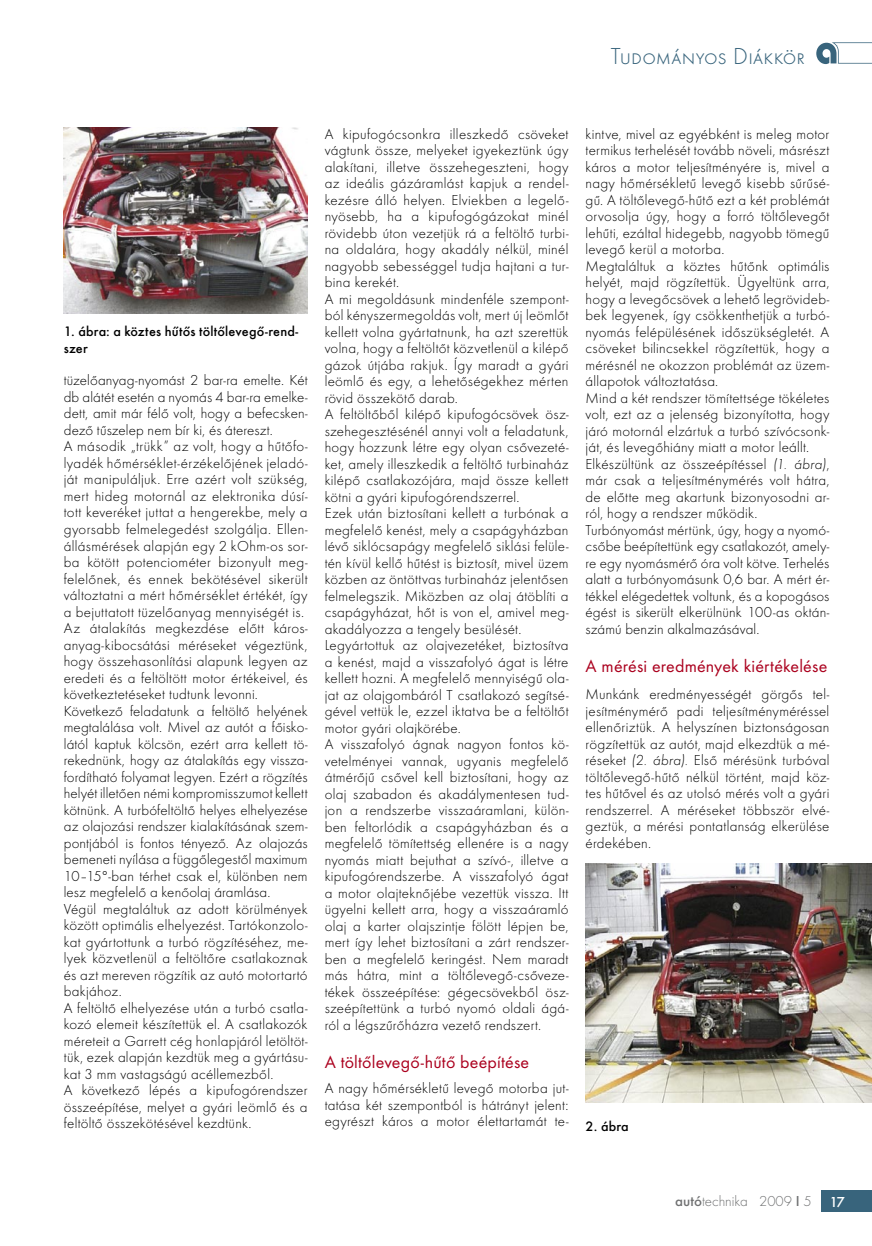
<style>
.page{position:relative;width:872px;height:1246px;background:#fff}
.page>*{position:absolute;margin:0;border:0;box-sizing:border-box;transform-origin:0 0}
.fülcim{font:300 24px "Futura TOT";color:#38647c}
.alcim{font:18px "Futura TOT Boo";letter-spacing:.01em;color:#ab011e}
.szöveg{font:300 15px/16.5px "Futura TOT";letter-spacing:.015em;color:#000;text-align:justify}
.t1{font:300 15px "Futura TOT";color:#707172}
.t2{font:500 15px "Futura TOT";color:#fff}
.kepalairas{font:500 14.25px/17.1px "Futura TOT";letter-spacing:.015em;color:#000}
.s1{font-style:italic}
.s2{font-weight:500}
</style>
<div class="page">
<div style="left:821px;top:1191px;width:51px;height:21px;background:#38647c"></div>
<svg style="left:816px;top:42px;width:56px;height:22px"></svg>
<img style="left:64px;top:128px;width:244px;height:185px">
<img style="left:585px;top:863px;width:287px;height:239px">
<p class="fülcim" style="left:610px;top:42px;width:196px">Tudományos Diákkör</p>
<p class="kepalairas" style="left:64px;top:323px;width:236px">1. ábra: a köztes hűtős töltőlevegő-rend&shy;szer</p>
<p class="szöveg" style="left:64px;top:372px;width:245px">tüzelőanyag-nyomást 2 bar-ra emelte. Két db alátét esetén a nyomás 4 bar-ra emelke&shy;dett, amit már félő volt, hogy a befecsken&shy;dező tűszelep nem bír ki, és átereszt.</p>
<p class="szöveg" style="left:64px;top:438px;width:245px">A második „trükk” az volt, hogy a hűtőfo&shy;lyadék hőmérséklet-érzékelőjének jeladó&shy;ját manipuláljuk. Erre azért volt szükség, mert hideg motornál az elektronika dúsí&shy;tott keveréket juttat a hengerekbe, mely a gyorsabb felmelegedést szolgálja. Ellen&shy;állásmérések alapján egy 2 kOhm-os sor&shy;ba kötött potenciométer bizonyult meg&shy;felelőnek, és ennek bekötésével sikerült változtatni a mért hőmérséklet értékét, így a bejuttatott tüzelőanyag mennyiségét is.</p>
<p class="szöveg" style="left:64px;top:620px;width:245px">Az átalakítás megkezdése előtt káros&shy;anyag-kibocsátási méréseket végeztünk, hogy összehasonlítási alapunk legyen az eredeti és a feltöltött motor értékeivel, és következtetéseket tudtunk levonni.</p>
<p class="szöveg" style="left:64px;top:702px;width:245px">Következő feladatunk a feltöltő helyének megtalálása volt. Mivel az autót a főisko&shy;lától kaptuk kölcsön, ezért arra kellett tö&shy;rekednünk, hogy az átalakítás egy vissza&shy;fordítható folyamat legyen. Ezért a rögzítés helyét illetően némi kompromisszumot kellett kötnünk. A turbófeltöltő helyes elhelyezése az olajozási rendszer kialakításának szem&shy;pontjából is fontos tényező. Az olajozás bemeneti nyílása a függőlegestől maximum 10–15°-ban térhet csak el, különben nem lesz megfelelő a kenőolaj áramlása.</p>
<p class="szöveg" style="left:64px;top:900px;width:245px">Végül megtaláltuk az adott körülmények között optimális elhelyezést. Tartókonzolo&shy;kat gyártottunk a turbó rögzítéséhez, me&shy;lyek közvetlenül a feltöltőre csatlakoznak és azt mereven rögzítik az autó motortartó bakjához.</p>
<p class="szöveg" style="left:64px;top:999px;width:245px">A feltöltő elhelyezése után a turbó csatla&shy;kozó elemeit készítettük el. A csatlakozók méreteit a Garrett cég honlapjáról letöltöt&shy;tük, ezek alapján kezdtük meg a gyártásu&shy;kat 3 mm vastagságú acéllemezből.</p>
<p class="szöveg" style="left:64px;top:1082px;width:245px">A következő lépés a kipufogórendszer összeépítése, melyet a gyári leömlő és a feltöltő összekötésével kezdtünk.</p>
<p class="szöveg" style="left:325px;top:126px;width:245px">A kipufogócsonkra illeszkedő csöveket vágtunk össze, melyeket igyekeztünk úgy alakítani, illetve összehegeszteni, hogy az ideális gázáramlást kapjuk a rendel&shy;kezésre álló helyen. Elviekben a legelő&shy;nyösebb, ha a kipufogógázokat minél rövidebb úton vezetjük rá a feltöltő turbi&shy;na oldalára, hogy akadály nélkül, minél nagyobb sebességgel tudja hajtani a tur&shy;bina kerekét.</p>
<p class="szöveg" style="left:325px;top:291px;width:245px">A mi megoldásunk mindenféle szempont&shy;ból kényszermegoldás volt, mert új leömlőt kellett volna gyártatnunk, ha azt szerettük volna, hogy a feltöltőt közvetlenül a kilépő gázok útjába rakjuk. Így maradt a gyári leömlő és egy, a lehetőségekhez mérten rövid összekötő darab.</p>
<p class="szöveg" style="left:325px;top:406px;width:245px">A feltöltőből kilépő kipufogócsövek ös - szehegesztésénél annyi volt a feladatunk, hogy hozzunk létre egy olyan csővezeté&shy;ket, amely illeszkedik a feltöltő turbinaház kilépő csatlakozójára, majd össze kellett kötni a gyári kipufogórendszerrel.</p>
<p class="szöveg" style="left:325px;top:505px;width:245px">Ezek után biztosítani kellett a turbónak a megfelelő kenést, mely a csapágyházban lévő siklócsapágy megfelelő siklási felüle&shy;tén kívül kellő hűtést is biztosít, mivel üzem közben az öntöttvas turbinaház jelentősen felmelegszik. Miközben az olaj átöblíti a csapágyházat, hőt is von el, amivel meg&shy;akadályozza a tengely besülését.</p>
<p class="szöveg" style="left:325px;top:637px;width:245px">Legyártottuk az olajvezetéket, biztosítva a kenést, majd a visszafolyó ágat is létre kellett hozni. A megfelelő mennyiségű ola&shy;jat az olajgombáról T csatlakozó segítsé&shy;gével vettük le, ezzel iktatva be a feltöltőt motor gyári olajkörébe.</p>
<p class="szöveg" style="left:325px;top:736px;width:245px">A visszafolyó ágnak nagyon fontos kö&shy;vetelményei vannak, ugyanis megfelelő átmérőjű csővel kell biztosítani, hogy az olaj szabadon és akadálymentesen tud&shy;jon a rendszerbe visszaáramlani, külön&shy;ben feltorlódik a csapágyházban és a megfelelő tömítettség ellenére is a nagy nyomás miatt bejuthat a szívó-, illetve a kipufogórendszerbe. A visszafolyó ágat a motor olajteknőjébe vezettük vissza. Itt ügyelni kellett arra, hogy a visszaáramló olaj a karter olajszintje fölött lépjen be, mert így lehet biztosítani a zárt rendszer&shy;ben a megfelelő keringést. Nem maradt más hátra, mint a töltőlevegő-csőveze&shy;tékek összeépítése: gégecsövekből ös - szeépítettünk a turbó nyomó oldali ágá&shy;ról a légszűrőházra vezető rendszert.</p>
<p class="alcim" style="left:325px;top:1051px;width:206px">A töltőlevegő-hűtő beépítése</p>
<p class="szöveg" style="left:325px;top:1080px;width:245px">A nagy hőmérsékletű levegő motorba jut&shy;tatása két szempontból is hátrányt jelent: egyrészt káros a motor élettartamát te-</p>
<p class="szöveg" style="left:585px;top:126px;width:245px">kintve, mivel az egyébként is meleg motor termikus terhelését tovább növeli, másrészt káros a motor teljesítményére is, mivel a nagy hőmérsékletű levegő kisebb sűrűsé&shy;gű. A töltőlevegő-hűtő ezt a két problémát orvosolja úgy, hogy a forró töltőlevegőt lehűti, ezáltal hidegebb, nagyobb tömegű levegő kerül a motorba.</p>
<p class="szöveg" style="left:585px;top:258px;width:245px">Megtaláltuk a köztes hűtőnk optimális helyét, majd rögzítettük. Ügyeltünk arra, hogy a levegőcsövek a lehető legrövideb&shy;bek legyenek, így csökkenthetjük a turbó&shy;nyomás felépülésének időszükségletét. A csöveket bilincsekkel rögzítettük, hogy a mérésnél ne okozzon problémát az üzem&shy;állapotok változtatása.</p>
<p class="szöveg" style="left:585px;top:390px;width:245px">Mind a két rendszer tömítettsége tökéletes volt, ezt az a jelenség bizonyította, hogy járó motornál elzártuk a turbó szívócsonk&shy;ját, és levegőhiány miatt a motor leállt.</p>
<p class="szöveg" style="left:585px;top:456px;width:245px">Elkészültünk az összeépítéssel <span class="s1">(1. ábra)</span>, már csak a teljesítménymérés volt hátra, de előtte meg akartunk bizonyosodni ar&shy;ról, hogy a rendszer működik.</p>
<p class="szöveg" style="left:585px;top:522px;width:245px">Turbónyomást mértünk, úgy, hogy a nyomó&shy;csőbe beépítettünk egy csatlakozót, amely&shy;re egy nyomásmérő óra volt kötve. Terhelés alatt a turbónyomásunk 0,6 bar. A mért ér&shy;tékkel elégedettek voltunk, és a kopogásos égést is sikerült elkerülnünk 100-as oktán&shy;számú benzin alkalmazásával.</p>
<p class="alcim" style="left:585px;top:655px;width:243px">A mérési eredmények kiértékelése</p>
<p class="szöveg" style="left:585px;top:686px;width:245px">Munkánk eredményességét görgős tel&shy;jesítménymérő padi teljesítményméréssel ellenőriztük. A helyszínen biztonságosan rögzítettük az autót, majd elkezdtük a mé&shy;réseket <span class="s1">(2. ábra).</span> Első mérésünk turbóval töltőlevegő-hűtő nélkül történt, majd köz&shy;tes hűtővel és az utolsó mérés volt a gyári rendszerrel. A méréseket többször elvé&shy;geztük, a mérési pontatlanság elkerülése érdekében.</p>
<p class="kepalairas" style="left:585px;top:1117px;width:45px">2. ábra</p>
<p class="t1" style="left:675px;top:1193px;width:138px"><span class="s2">autó</span>technika 2009 <span class="s2">I</span> 5</p>
<p class="t2" style="left:829px;top:1193px;width:17px">17</p>
</div>
